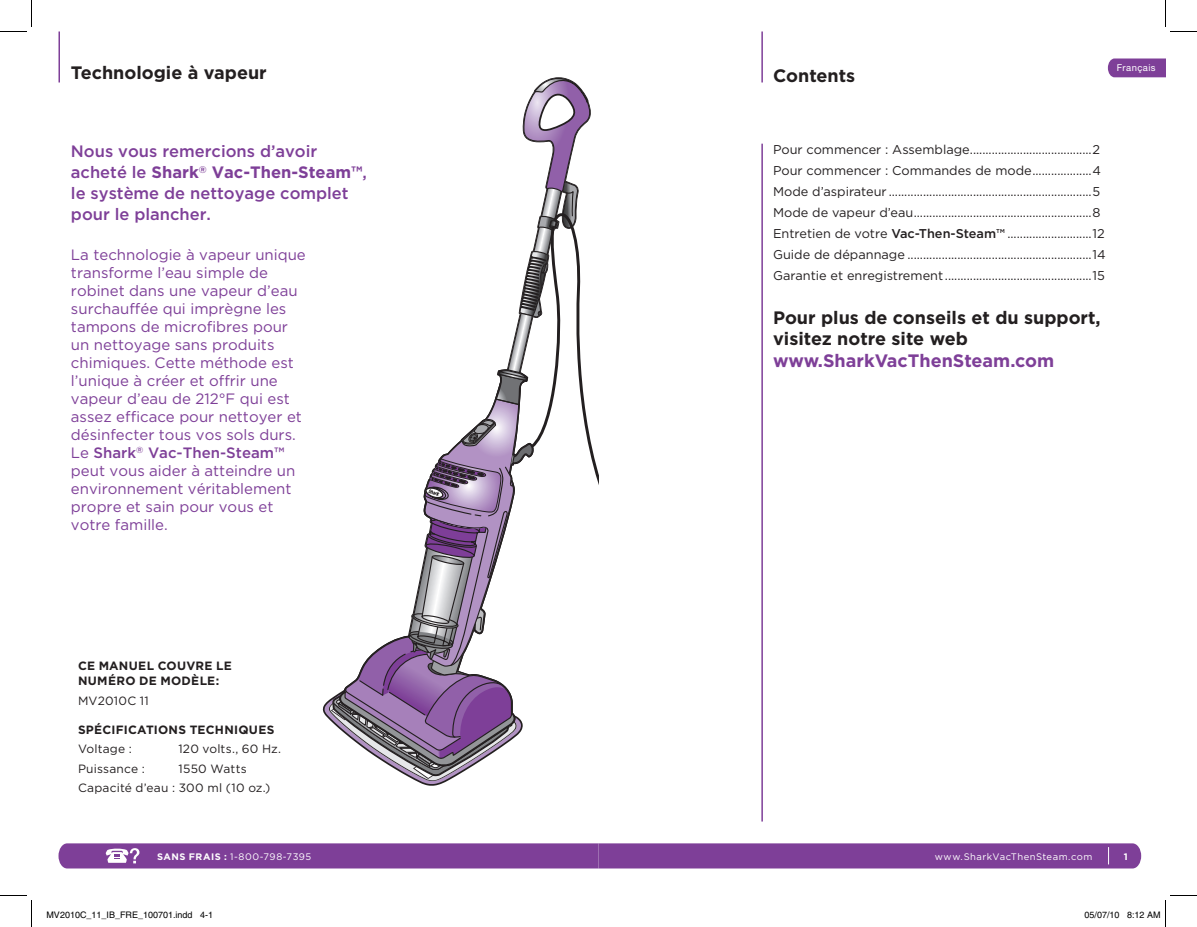
<style>
.page{position:relative;width:1197px;height:927px;background:#fff}
.page>*{position:absolute;margin:0;border:0;box-sizing:border-box;transform-origin:0 0}
.t1{font:700 18px/21.6px "Gotham";color:#231f20}
.t2{font:700 18px "Gotham";color:#7e3f98}
.t3{font:500 16.5px/21px "Gotham";color:#7e3f98}
.t4{font:15px/18px "Gotham";color:#7e3f98}
.t5{font:12.75px/21px "Gotham";color:#231f20}
.t6{font:12px/19.5px "Gotham";letter-spacing:.015em;color:#231f20}
.t7{font:700 12px/15px "Gotham";letter-spacing:.025em;color:#231f20}
.t8{font:9.45px "Gotham";letter-spacing:.05em;color:#fff}
.t9{font:9.45px "Helvetica Neue LT Std";letter-spacing:.05em;color:#fff}
.t10{font:700 9.45px "Gotham";color:#fff}
.t11{font:9px "Helvetica";color:#000}
.s1{font-weight:700}
.s2{font-weight:500}
</style>
<div class="page">
<svg style="left:58px;top:843px;width:1083px;height:26px;background:#84489c"></svg>
<svg style="left:1108px;top:59px;width:58px;height:18px"></svg>
<hr style="left:761px;top:144px;width:2px;height:678px;background:#7e3f98">
<hr style="left:761px;top:32px;width:2px;height:50px;background:#7e3f98">
<hr style="left:58px;top:32px;width:2px;height:50px;background:#7e3f98">
<svg style="left:322px;top:77px;width:276px;height:709px"></svg>
<svg style="left:0;top:0;width:32px;height:32px"></svg>
<svg style="left:0;top:895px;width:32px;height:32px"></svg>
<svg style="left:1165px;top:0;width:32px;height:32px"></svg>
<svg style="left:1165px;top:895px;width:32px;height:32px"></svg>
<h1 class="t1" style="left:71px;top:62px;width:197px">Technologie à vapeur</h1>
<p class="t3" style="left:71px;top:141px;width:298px">Nous vous remercions d’avoir acheté le <span class="s1">Shark</span><sup>®</sup> <span class="s1">Vac-Then-Steam™</span>, le système de nettoyage complet pour le plancher.</p>
<p class="t4" style="left:71px;top:246px;width:236px">La technologie à vapeur unique transforme l’eau simple de robinet dans une vapeur d’eau surchauffée qui imprègne les tampons de microfibres pour un nettoyage sans produits chimiques. Cette méthode est l’unique à créer et offrir une vapeur d’eau de 212°F qui est assez efficace pour nettoyer et désinfecter tous vos sols durs.<br>Le <span class="s2">Shark</span><sup>®</sup> <span class="s2">Vac-Then-Steam™ </span>peut vous aider à atteindre un environnement véritablement propre et sain pour vous et votre famille.</p>
<p class="t7" style="left:78px;top:658px;width:155px">CE MANUEL COUVRE LE<br>NUMÉRO DE MODÈLE:</p>
<p class="t6" style="left:78px;top:690px;width:72px">MV2010C 11</p>
<p class="t7" style="left:78px;top:722px;width:198px">SPÉCIFICATIONS TECHNIQUES</p>
<p class="t6" style="left:78px;top:739px;width:55px">Voltage :</p>
<p class="t6" style="left:178px;top:739px;width:104px">120 volts., 60 Hz.</p>
<p class="t6" style="left:78px;top:759px;width:68px">Puissance :</p>
<p class="t6" style="left:78px;top:759px;width:194px;text-indent:100px">1550 Watts<br>Capacité d’eau : 300 ml (10 oz.)</p>
<h1 class="t1" style="left:773px;top:64px;width:84px">Contents</h1>
<p class="t9" style="left:1117px;top:62px;width:40px">Français</p>
<p class="t5" style="left:773px;top:139px;width:334px">Pour commencer : Assemblage.......................................2<br>Pour commencer : Commandes de mode...................4<br>Mode d’aspirateur .................................................................5<br>Mode de vapeur d’eau.........................................................8<br>Entretien de votre <span class="s2">Vac-Then-Steam™</span> ...........................12<br>Guide de dépannage ...........................................................14<br>Garantie et enregistrement ...............................................15</p>
<h1 class="t1" style="left:773px;top:306px;width:329px">Pour plus de conseils et du support, visitez notre site web</h1>
<h1 class="t2" style="left:773px;top:350px;width:283px">www.SharkVacThenSteam.com</h1>
<p class="t8" style="left:157px;top:851px;width:156px"><span class="s1">SANS FRAIS :</span> 1-800-798-7395</p>
<p class="t8" style="left:935px;top:851px;width:159px">www.SharkVacThenSteam.com</p>
<p class="t10" style="left:1124px;top:851px;width:5px">1</p>
<p class="t11" style="left:46px;top:910px;width:168px">MV2010C_11_IB_FRE_100701.indd 4-1</p>
<p class="t11" style="left:1084px;top:910px;width:78px">05/07/10 8:12 AM</p>
</div>
